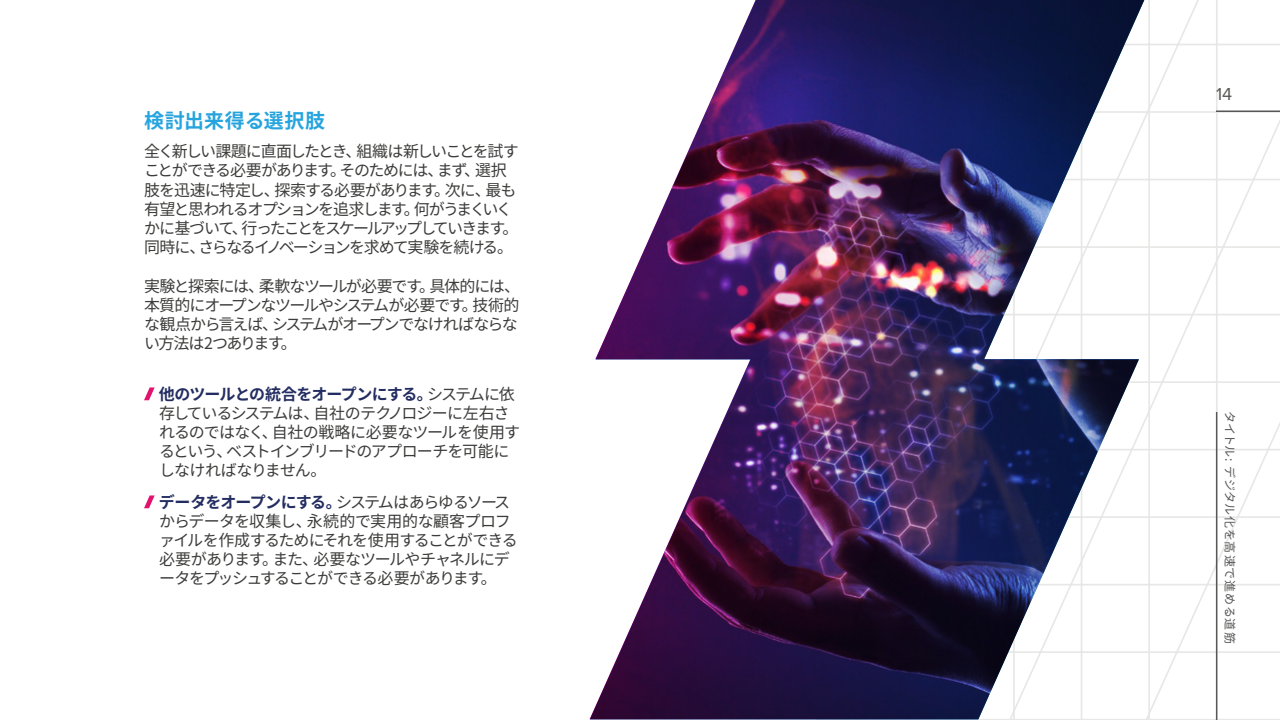
<style>
.page{position:relative;width:1280px;height:720px;background:#fff}
.page>*{position:absolute;margin:0;border:0;box-sizing:border-box;transform-origin:0 0}
.t1{font:700 20px "Noto Sans CJ Kjp";letter-spacing:.015em;color:#26a4dd}
.t2{font:18px "Proxima Nova";color:#575756}
.t3{font:16px/19.2px "Noto Sans CJ Kjp";letter-spacing:-.075em;color:#3c3c3b}
.t4{font:16px/19.2px "Noto Sans CJ Kjp";letter-spacing:-.1em;color:#3c3c3b}
.t5{font:16px/19.2px "Noto Sans CJ Kjp";letter-spacing:-.05em;color:#3c3c3b}
.t6{font:12px "Noto Sans CJ Kjp";letter-spacing:.05em;color:#575756}
.s1{font-weight:700;color:#232d61}
</style>
<div class="page">
<svg style="left:1144px;top:0;width:136px;height:720px"></svg>
<svg style="left:144px;top:387px;width:11px;height:13px"></svg>
<svg style="left:144px;top:495px;width:11px;height:13px"></svg>
<img style="left:590px;top:0;width:554px;height:719px">
<hr style="left:1216px;top:412px;width:1px;height:308px;background:#575756">
<hr style="left:1216px;top:110px;width:64px;height:2px;background:#575756">
<p class="t1" style="left:144px;top:109px;width:183px">検討出来得る選択肢</p>
<p class="t4" style="left:144px;top:142px;width:376px">全く新しい課題に直面したとき、組織は新しいことを試すことができる必要があります。そのためには、まず、選択肢を迅速に特定し、探索する必要があります。次に、最も有望と思われるオプションを追求します。何がうまくいくかに基づいて、行ったことをスケールアップしていきます。同時に、さらなるイノベーションを求めて実験を続ける。</p>
<p class="t3" style="left:144px;top:276px;width:378px">実験と探索には、柔軟なツールが必要です。具体的には、本質的にオープンなツールやシステムが必要です。技術的な観点から言えば、システムがオープンでなければならない方法は2つあります。</p>
<p class="t5" style="left:159px;top:384px;width:363px"><span class="s1">他のツールとの統合をオープンにする。</span>システムに依存しているシステムは、自社のテクノロジーに左右されるのではなく、自社の戦略に必要なツールを使用するという、ベストインブリードのアプローチを可能にしなければなりません。</p>
<p class="t3" style="left:159px;top:492px;width:361px"><span class="s1">データをオープンにする。</span>システムはあらゆるソースからデータを収集し、永続的で実用的な顧客プロファイルを作成するためにそれを使用することができる必要があります。また、必要なツールやチャネルにデータをプッシュすることができる必要があります。</p>
<p class="t2" style="left:1216px;top:83px;width:18px">14</p>
<p class="t6" style="left:1237px;top:411px;width:234px;rotate:90deg">タイトル: デジタル化を高速で進める道筋</p>
</div>
